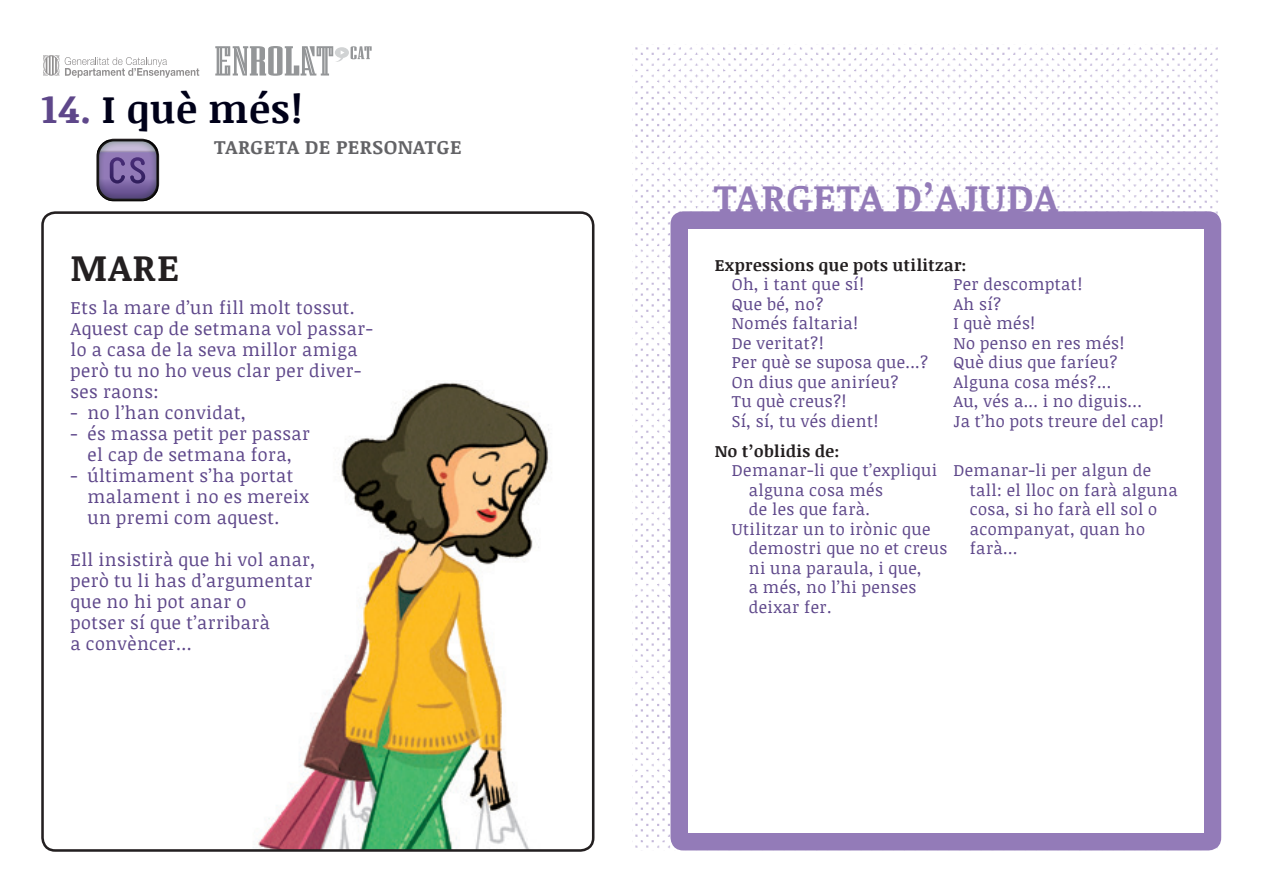
<style>
.page{position:relative;width:1263px;height:893px;background:#fff}
.page>*{position:absolute;margin:0;border:0;box-sizing:border-box;transform-origin:0 0}
.Cos_de_Text{font:700 39px "Noticia Text";letter-spacing:.025em;color:#937bb8}
.TITOL_FITXA{font:700 39px "Noticia Text";letter-spacing:.025em;color:#000119}
.TP_titular{font:700 37.5px "Noticia Text";color:#231f20}
.Cos_de_Text-2{font:700 19.5px "Noticia Text";letter-spacing:.025em;color:#636366}
.TP_cos_de_text{font:18px/21px "Noticia Text";letter-spacing:.025em;color:#5e478a}
.TP_cos_de_text-2{font:16.5px/19.5px "Noticia Text";letter-spacing:.025em;color:#5e478a}
.TP_titulars_2{font:700 16.5px "Noticia Text";letter-spacing:.025em;color:#231f20}
.s1{font-size:40.5px;color:#5e478a}
</style>
<div class="page">
<img style="left:253px;top:382px;width:299px;height:466px">
<img style="left:632px;top:47px;width:588px;height:803px">
<div style="left:670px;top:211px;width:551px;height:639px;background:#937bb8;border-radius:13px"></div>
<div style="left:689px;top:230px;width:515px;height:603px;background:#fff"></div>
<div style="left:41px;top:211px;width:553px;height:641px;border:3px solid #231f20;border-radius:13px"></div>
<svg style="left:65px;top:57px;width:134px;height:21px"></svg>
<svg style="left:43px;top:55px;width:16px;height:21px"></svg>
<svg style="left:215px;top:46px;width:157px;height:30px"></svg>
<div style="left:96px;top:139px;width:63px;height:62px;border:3px solid #231f20;border-radius:16px"></div>
<svg style="left:98px;top:140px;width:60px;height:60px;background:#796998"></svg>
<p class="TITOL_FITXA" style="left:41px;top:81px;width:263px"><span class="s1">14.</span> I què més!</p>
<p class="Cos_de_Text-2" style="left:214px;top:133px;width:249px">TARGETA DE PERSONATGE</p>
<p class="TP_titular" style="left:71px;top:241px;width:110px">MARE</p>
<p class="TP_cos_de_text" style="left:71px;top:297px;width:304px">Ets la mare d’un fill molt tossut.<br>Aquest cap de setmana vol passar&shy;lo a casa de la seva millor amiga però tu no ho veus clar per diver&shy;ses raons:</p>
<p class="TP_cos_de_text" style="left:71px;top:402px;width:177px">- no l’han convidat,</p>
<p class="TP_cos_de_text" style="left:71px;top:423px;width:241px;text-align:center">- és massa petit per passar el cap de setmana fora,</p>
<p class="TP_cos_de_text" style="left:71px;top:465px;width:224px">- últimament s’ha portat</p>
<p class="TP_cos_de_text" style="left:88px;top:486px;width:223px">malament i no es mereix</p>
<p class="TP_cos_de_text" style="left:88px;top:507px;width:193px">un premi com aquest.</p>
<p class="TP_cos_de_text" style="left:71px;top:549px;width:246px">Ell insistirà que hi vol anar,</p>
<p class="TP_cos_de_text" style="left:71px;top:570px;width:243px">però tu li has d’argumentar</p>
<p class="TP_cos_de_text" style="left:71px;top:591px;width:177px">que no hi pot anar o</p>
<p class="TP_cos_de_text" style="left:71px;top:612px;width:201px">potser sí que t’arribarà</p>
<p class="TP_cos_de_text" style="left:71px;top:633px;width:123px">a convèncer...</p>
<p class="Cos_de_Text" style="left:714px;top:170px;width:346px">TARGETA D’AJUDA</p>
<p class="TP_titulars_2" style="left:715px;top:253px;width:253px">Expressions que pots utilitzar:</p>
<p class="TP_cos_de_text-2" style="left:732px;top:274px;width:133px">Oh, i tant que sí!</p>
<p class="TP_cos_de_text-2" style="left:953px;top:274px;width:130px">Per descomptat!</p>
<p class="TP_cos_de_text-2" style="left:732px;top:294px;width:93px">Que bé, no?</p>
<p class="TP_cos_de_text-2" style="left:953px;top:294px;width:50px">Ah sí?</p>
<p class="TP_cos_de_text-2" style="left:732px;top:313px;width:128px">Només faltaria!</p>
<p class="TP_cos_de_text-2" style="left:953px;top:313px;width:83px">I què més!</p>
<p class="TP_cos_de_text-2" style="left:732px;top:333px;width:93px">De veritat?!</p>
<p class="TP_cos_de_text-2" style="left:953px;top:333px;width:172px">No penso en res més!</p>
<p class="TP_cos_de_text-2" style="left:732px;top:352px;width:198px">Per què se suposa que...?</p>
<p class="TP_cos_de_text-2" style="left:953px;top:352px;width:166px">Què dius que faríeu?</p>
<p class="TP_cos_de_text-2" style="left:732px;top:372px;width:168px">On dius que aniríeu?</p>
<p class="TP_cos_de_text-2" style="left:953px;top:372px;width:159px">Alguna cosa més?...</p>
<p class="TP_cos_de_text-2" style="left:732px;top:391px;width:116px">Tu què creus?!</p>
<p class="TP_cos_de_text-2" style="left:953px;top:391px;width:190px">Au, vés a... i no diguis...</p>
<p class="TP_cos_de_text-2" style="left:732px;top:411px;width:148px">Sí, sí, tu vés dient!</p>
<p class="TP_cos_de_text-2" style="left:953px;top:411px;width:212px">Ja t’ho pots treure del cap!</p>
<p class="TP_titulars_2" style="left:715px;top:439px;width:126px">No t’oblidis de:</p>
<p class="TP_cos_de_text-2" style="left:749px;top:460px;width:404px;text-indent:-17px">Demanar-li que t’expliqui Demanar-li per algun de alguna cosa més</p>
<p class="TP_cos_de_text-2" style="left:970px;top:480px;width:209px">tall: el lloc on farà alguna</p>
<p class="TP_cos_de_text-2" style="left:749px;top:499px;width:123px">de les que farà.</p>
<p class="TP_cos_de_text-2" style="left:970px;top:499px;width:189px">cosa, si ho farà ell sol o</p>
<p class="TP_cos_de_text-2" style="left:732px;top:519px;width:200px">Utilitzar un to irònic que</p>
<p class="TP_cos_de_text-2" style="left:970px;top:519px;width:177px">acompanyat, quan ho</p>
<p class="TP_cos_de_text-2" style="left:749px;top:538px;width:200px">demostri que no et creus</p>
<p class="TP_cos_de_text-2" style="left:970px;top:538px;width:49px">farà…</p>
<p class="TP_cos_de_text-2" style="left:749px;top:558px;width:174px">ni una paraula, i que,</p>
<p class="TP_cos_de_text-2" style="left:749px;top:577px;width:169px">a més, no l’hi penses</p>
<p class="TP_cos_de_text-2" style="left:749px;top:597px;width:84px">deixar fer.</p>
</div>
